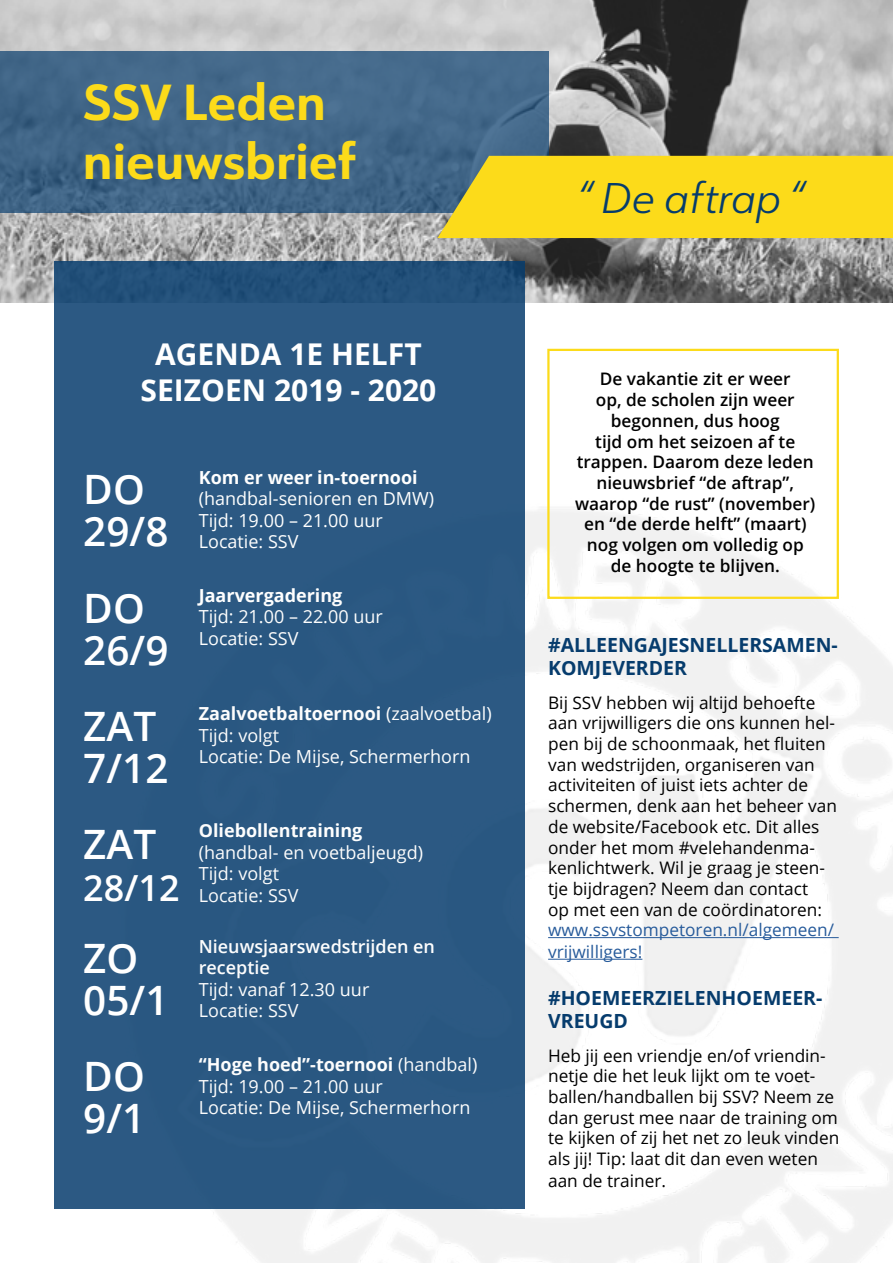
<style>
.page{position:relative;width:893px;height:1263px;background:#fff}
.page>*{position:absolute;margin:0;border:0;box-sizing:border-box;transform-origin:0 0}
.t1{font:700 49.5px/59.4px "URW Form";color:#fcdb1a}
.t2{font:italic 300 42px "URW Form";color:#063c6d}
.t3{font:600 40.5px/42px "Open Sans";color:#fff}
.t4{font:600 36px "Open Sans";color:#fff}
.t5{font:700 30px/36px "Open Sans";color:#fff;text-align:center}
.t6{font:700 19.5px/23.4px "Open Sans";color:#063c6d}
.t7{font:18px/21.6px "Open Sans";color:#fff}
.t8{font:700 18px "Open Sans";color:#fff}
.t9{font:600 18px/21.6px "Open Sans";color:#fff}
.t10{font:17.25px/20.7px "Open Sans";color:#000}
.t11{font:600 17.25px/20.7px "Open Sans";color:#000;text-align:center}
.t12{font:17.25px/21.6px "Open Sans";color:#275b9b}
.s1{font-weight:700}
</style>
<div class="page">
<img style="left:0;top:0;width:893px;height:303px">
<div style="left:0;top:51px;width:548px;height:162px;background:#426789"></div>
<div style="left:547px;top:349px;width:292px;height:250px;border:2px solid #fcdb1a"></div>
<div style="left:437px;top:156px;width:456px;height:82px;background:#fcdb1a"></div>
<hr style="left:548px;top:937px;width:291px;height:1px;background:#275b9b">
<hr style="left:548px;top:959px;width:94px;height:1px;background:#275b9b">
<div style="left:54px;top:261px;width:471px;height:948px;background:#2c5983"></div>
<h1 class="t1" style="left:83px;top:70px;width:274px">SSV Leden nieuwsbrief</h1>
<h3 class="t5" style="left:141px;top:335px;width:297px">AGENDA 1E HELFT<br>SEIZOEN 2019 - 2020</h3>
<h3 class="t3" style="left:83px;top:467px;width:87px">DO<br>29/8</h3>
<h3 class="t3" style="left:83px;top:587px;width:87px">DO<br>26/9</h3>
<h3 class="t3" style="left:83px;top:705px;width:87px">ZAT<br>7/12</h3>
<h3 class="t3" style="left:83px;top:823px;width:74px">ZAT</h3>
<h3 class="t4" style="left:83px;top:863px;width:98px">28/12</h3>
<h3 class="t3" style="left:83px;top:936px;width:87px">ZO<br>05/1</h3>
<h3 class="t3" style="left:83px;top:1054px;width:64px">DO<br>9/1</h3>
<p class="t8" style="left:199px;top:464px;width:220px">Kom er weer in-toernooi</p>
<p class="t7" style="left:199px;top:487px;width:237px">(handbal-senioren en DMW)<br>Tijd: 19.00 – 21.00 uur<br>Locatie: SSV</p>
<p class="t8" style="left:199px;top:582px;width:145px">Jaarvergadering</p>
<p class="t7" style="left:199px;top:605px;width:185px">Tijd: 21.00 – 22.00 uur<br>Locatie: SSV</p>
<p class="t7" style="left:199px;top:702px;width:294px"><span class="s1">Zaalvoetbaltoernooi</span> (zaalvoetbal)<br>Tijd: volgt<br>Locatie: De Mijse, Schermerhorn</p>
<p class="t8" style="left:199px;top:818px;width:165px">Oliebollentraining</p>
<p class="t7" style="left:199px;top:841px;width:226px">(handbal- en voetbaljeugd)<br>Tijd: volgt<br>Locatie: SSV</p>
<p class="t9" style="left:199px;top:935px;width:238px">Nieuwsjaarswedstrijden en receptie</p>
<p class="t7" style="left:199px;top:978px;width:172px">Tijd: vanaf 12.30 uur<br>Locatie: SSV</p>
<p class="t7" style="left:199px;top:1053px;width:280px"><span class="s1">“Hoge hoed”-toernooi</span> (handbal)<br>Tijd: 19.00 – 21.00 uur<br>Locatie: De Mijse, Schermerhorn</p>
<h2 class="t2" style="left:578px;top:170px;width:227px">“ De aftrap “</h2>
<p class="t11" style="left:575px;top:368px;width:242px">De vakantie zit er weer<br>op, de scholen zijn weer begonnen, dus hoog<br>tijd om het seizoen af te trappen. Daarom deze leden nieuwsbrief “de aftrap”, waarop “de rust” (november) en “de derde helft” (maart) nog volgen om volledig op de hoogte te blijven.</p>
<p class="t6" style="left:548px;top:632px;width:291px">#ALLEENGAJESNELLERSAMEN-<br>KOMJEVERDER</p>
<p class="t10" style="left:548px;top:691px;width:290px">Bij SSV hebben wij altijd behoefte aan vrijwilligers die ons kunnen hel&shy;pen bij de schoonmaak, het fluiten van wedstrijden, organiseren van activiteiten of juist iets achter de schermen, denk aan het beheer van de website/Facebook etc. Dit alles onder het mom #velehandenma&shy;kenlichtwerk. Wil je graag je steen&shy;tje bijdragen? Neem dan contact<br>op met een van de coördinatoren:</p>
<p class="t12" style="left:548px;top:919px;width:288px">www.ssvstompetoren.nl/algemeen/ vrijwilligers!</p>
<p class="t6" style="left:548px;top:985px;width:276px">#HOEMEERZIELENHOEMEER-<br>VREUGD</p>
<p class="t10" style="left:548px;top:1044px;width:293px">Heb jij een vriendje en/of vriendin&shy;netje die het leuk lijkt om te voet&shy;ballen/handballen bij SSV? Neem ze dan gerust mee naar de training om te kijken of zij het net zo leuk vinden als jij! Tip: laat dit dan even weten aan de trainer.</p>
</div>
